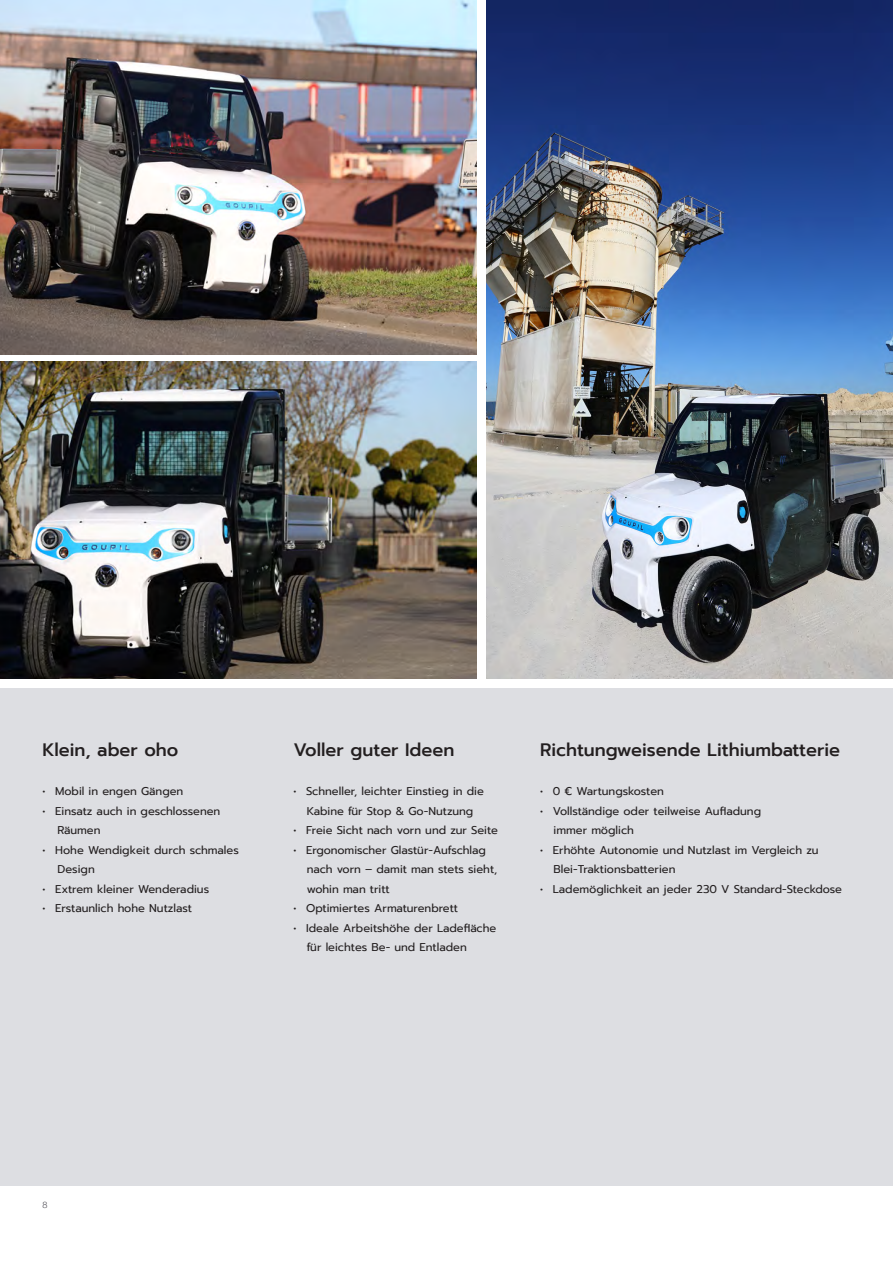
<style>
.page{position:relative;width:893px;height:1263px;background:#fff}
.page>*{position:absolute;margin:0;border:0;box-sizing:border-box;transform-origin:0 0}
.t1{font:500 18px "Prompt";color:#231f20}
.t2{font:11.25px/19.5px "Prompt";color:#231f20}
.t3{font:300 9px "Helvetica Neue";color:#4d4c54}
</style>
<div class="page">
<div style="left:0;top:688px;width:893px;height:497px;background:#dddee2"></div>
<img style="left:0;top:0;width:476px;height:355px">
<img style="left:0;top:361px;width:476px;height:317px">
<img style="left:486px;top:0;width:407px;height:678px">
<h1 class="t1" style="left:43px;top:737px;width:137px">Klein, aber oho</h1>
<p class="t2" style="left:43px;top:781px;width:142px">• Mobil in engen Gängen</p>
<p class="t2" style="left:58px;top:801px;width:164px;text-indent:-15px">• Einsatz auch in geschlossenen<br>Räumen</p>
<p class="t2" style="left:58px;top:840px;width:183px;text-indent:-15px">• Hohe Wendigkeit durch schmales<br>Design</p>
<p class="t2" style="left:43px;top:879px;width:168px">• Extrem kleiner Wenderadius</p>
<p class="t2" style="left:43px;top:898px;width:151px">• Erstaunlich hohe Nutzlast</p>
<h1 class="t1" style="left:293px;top:737px;width:163px">Voller guter Ideen</h1>
<p class="t2" style="left:293px;top:781px;width:192px;text-align:center">• Schneller, leichter Einstieg in die<br>Kabine für Stop &amp; Go-Nutzung</p>
<p class="t2" style="left:293px;top:820px;width:206px">• Freie Sicht nach vorn und zur Seite</p>
<p class="t2" style="left:307px;top:840px;width:192px;text-indent:-14px">• Ergonomischer Glastür-Aufschlag nach vorn – damit man stets sieht, wohin man tritt</p>
<p class="t2" style="left:293px;top:898px;width:166px">• Optimiertes Armaturenbrett</p>
<p class="t2" style="left:307px;top:918px;width:191px;text-indent:-14px">• Ideale Arbeitshöhe der Ladefläche für leichtes Be- und Entladen</p>
<h1 class="t1" style="left:540px;top:737px;width:302px">Richtungweisende Lithiumbatterie</h1>
<p class="t2" style="left:540px;top:781px;width:125px">• 0 € Wartungskosten</p>
<p class="t2" style="left:554px;top:801px;width:209px;text-indent:-14px">• Vollständige oder teilweise Aufladung immer möglich</p>
<p class="t2" style="left:554px;top:840px;width:266px;text-indent:-14px">• Erhöhte Autonomie und Nutzlast im Vergleich zu<br>Blei-Traktionsbatterien</p>
<p class="t2" style="left:540px;top:879px;width:304px">• Lademöglichkeit an jeder 230 V Standard-Steckdose</p>
<p class="t3" style="left:43px;top:1197px;width:7px">8</p>
</div>
